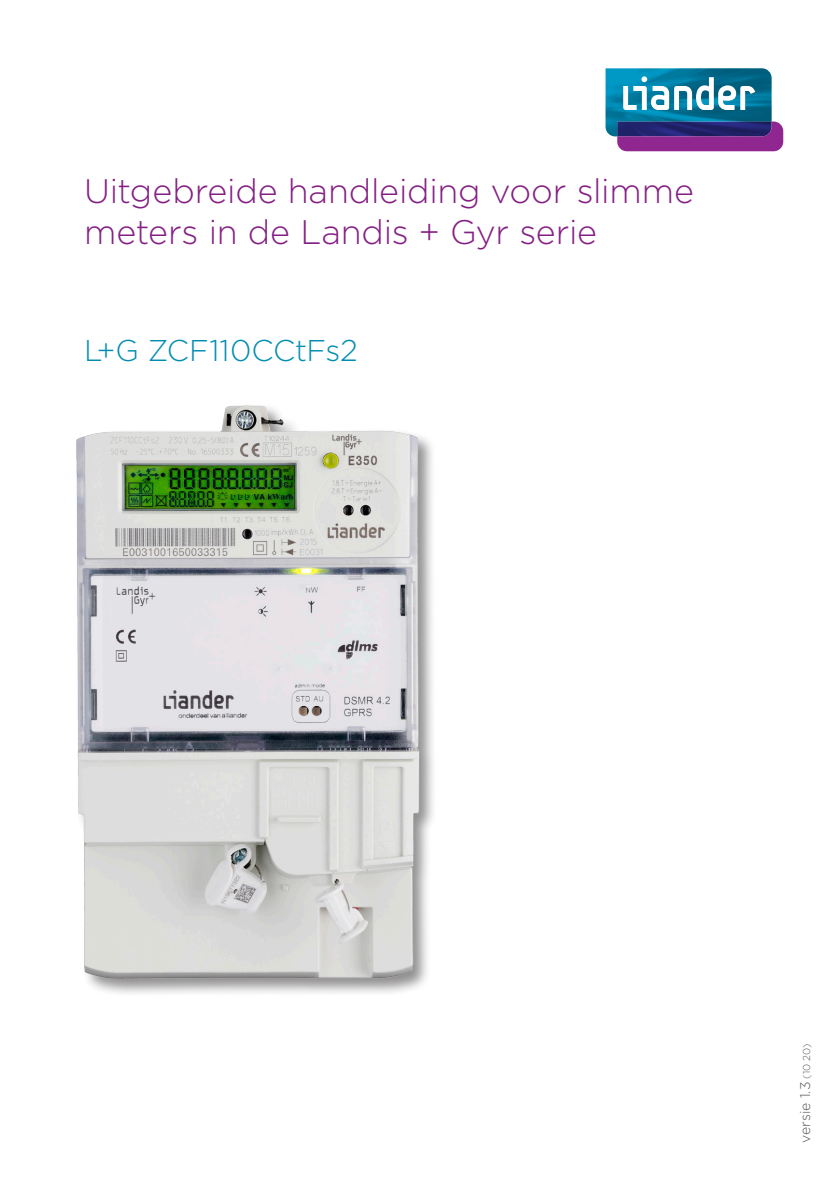
<style>
.page{position:relative;width:840px;height:1191px;background:#fff}
.page>*{position:absolute;margin:0;border:0;box-sizing:border-box;transform-origin:0 0}
._01-LI-Titel{font:300 34px "Gotham";letter-spacing:-.005em;color:#841f83}
._01-LI-Titel-2{font:300 30px "Gotham";letter-spacing:-.005em;color:#008db0}
.t1{font:300 14px "Gotham";color:#57585a}
.s1{font-size:10px}
</style>
<div class="page">
<svg style="left:605px;top:68px;width:177px;height:83px"></svg>
<img style="left:76px;top:405px;width:357px;height:587px">
<p class="_01-LI-Titel" style="left:84px;top:169px;width:611px">Uitgebreide handleiding voor slimme</p>
<p class="_01-LI-Titel" style="left:84px;top:210px;width:514px">meters in de Landis + Gyr serie</p>
<p class="_01-LI-Titel-2" style="left:84px;top:332px;width:275px">L+G ZCF110CCtFs2</p>
<p class="t1" style="left:795px;top:1142px;width:100px;rotate:-90deg">versie 1.3 <span class="s1">(10 20)</span></p>
</div>
